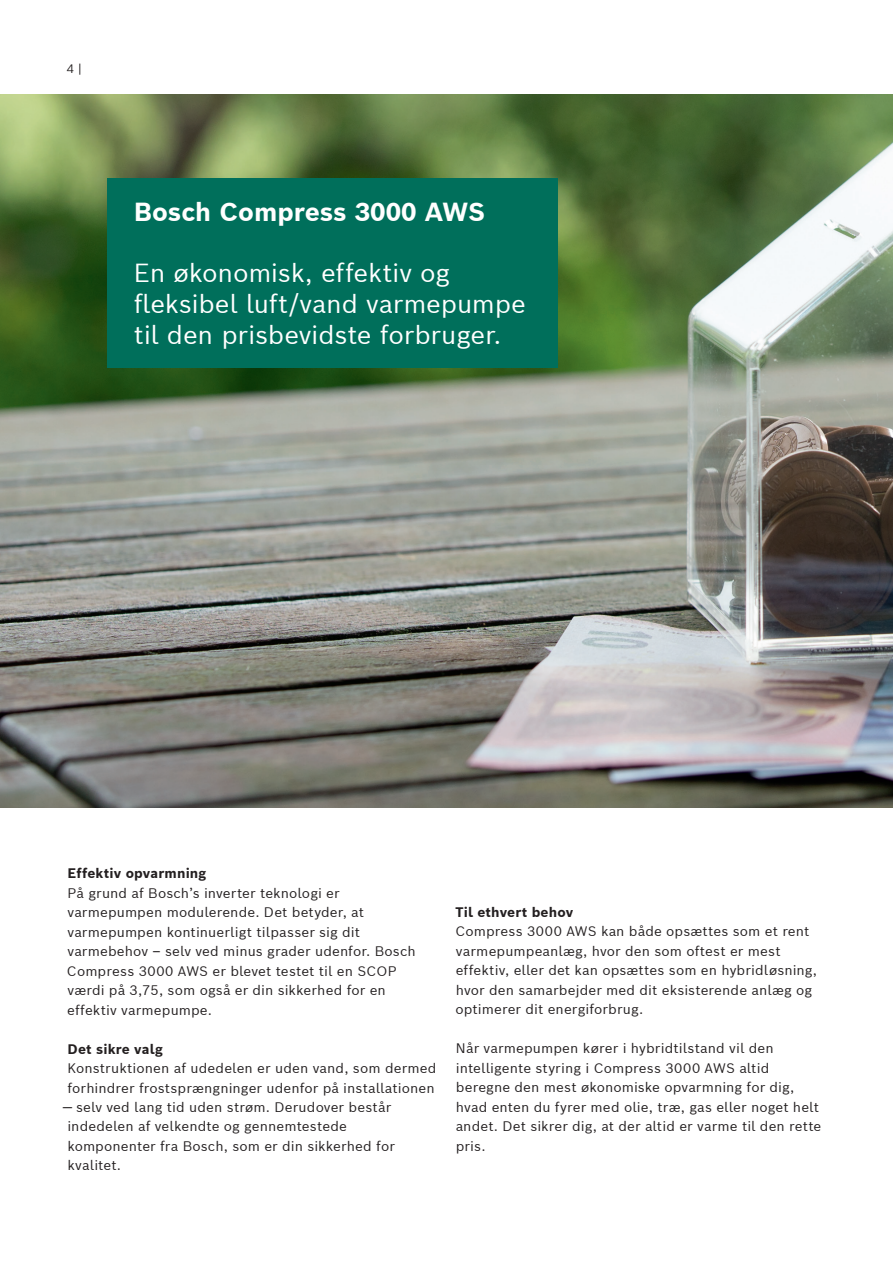
<style>
.page{position:relative;width:893px;height:1263px;background:#fff}
.page>*{position:absolute;margin:0;border:0;box-sizing:border-box;transform-origin:0 0}
.t1{font:25.5px/30.6px "Bosch Sans";letter-spacing:-.01em;color:#fff}
.t2{font:700 25.5px "Bosch Sans";color:#fff}
.t3{font:13.5px/19.5px "Bosch Sans";letter-spacing:.01em;color:#231f20}
.t4{font:700 13.5px "Bosch Sans";letter-spacing:.01em;color:#231f20}
.t5{font:12px "Bosch Sans";color:#231f20}
</style>
<div class="page">
<img style="left:0;top:95px;width:893px;height:713px">
<div style="left:107px;top:179px;width:451px;height:189px;background:#006f5b"></div>
<p class="t5" style="left:67px;top:60px;width:16px">4 |</p>
<h1 class="t2" style="left:134px;top:195px;width:353px">Bosch Compress 3000 AWS</h1>
<h1 class="t1" style="left:134px;top:257px;width:393px">En økonomisk, effektiv og fleksibel luft/vand varmepumpe til den prisbevidste forbruger.</h1>
<p class="t4" style="left:68px;top:864px;width:140px">Effektiv opvarmning</p>
<p class="t3" style="left:67px;top:882px;width:350px">På grund af Bosch’s inverter teknologi er varmepumpen modulerende. Det betyder, at varmepumpen kontinuerligt tilpasser sig dit varmebehov – selv ved minus grader udenfor. Bosch Compress 3000 AWS er blevet testet til en SCOP værdi på 3,75, som også er din sikkerhed for en effektiv varmepumpe.</p>
<p class="t4" style="left:68px;top:1039px;width:97px">Det sikre valg</p>
<p class="t3" style="left:67px;top:1058px;width:371px">Konstruktionen af udedelen er uden vand, som dermed forhindrer frostsprængninger udenfor på installationen</p>
<p class="t3" style="left:64px;top:1097px;width:333px">— selv ved lang tid uden strøm. Derudover består indedelen af velkendte og gennemtestede komponenter fra Bosch, som er din sikkerhed for kvalitet.</p>
<p class="t4" style="left:456px;top:903px;width:119px">Til ethvert behov</p>
<p class="t3" style="left:455px;top:921px;width:363px">Compress 3000 AWS kan både opsættes som et rent varmepumpeanlæg, hvor den som oftest er mest effektiv, eller det kan opsættes som en hybridløsning, hvor den samarbejder med dit eksisterende anlæg og optimerer dit energiforbrug.</p>
<p class="t3" style="left:456px;top:1038px;width:367px">Når varmepumpen kører i hybridtilstand vil den intelligente styring i Compress 3000 AWS altid beregne den mest økonomiske opvarmning for dig, hvad enten du fyrer med olie, træ, gas eller noget helt andet. Det sikrer dig, at der altid er varme til den rette pris.</p>
</div>
